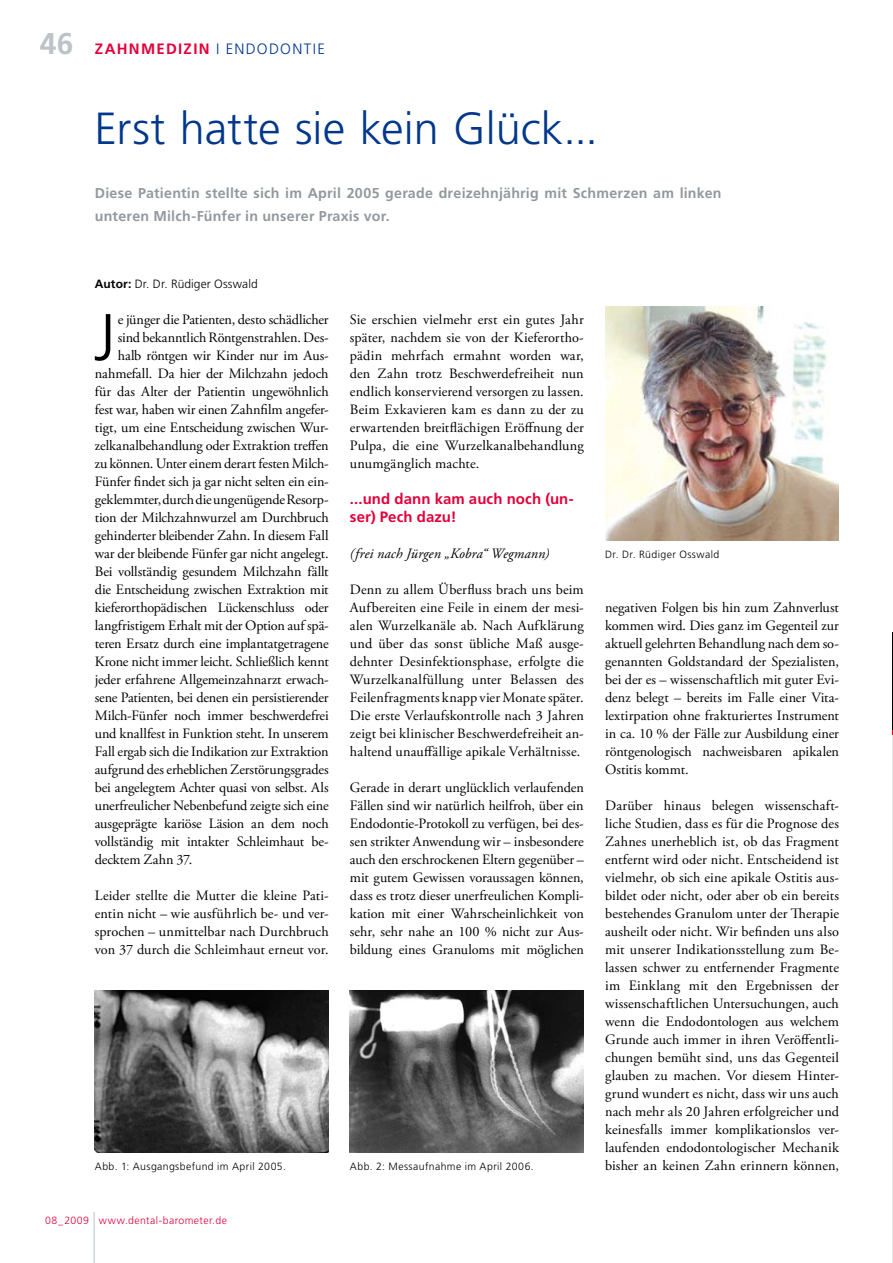
<style>
.page{position:relative;width:893px;height:1263px;background:#fff}
.page>*{position:absolute;margin:0;border:0;box-sizing:border-box;transform-origin:0 0}
.t1{font:300 65.85px "Frutiger LT Std";color:#000}
.t2{font:300 45px "Frutiger LT Std";color:#00378b}
.t3{font:700 30px "Frutiger LT Std";color:#bdc3c7}
.t4{font:700 15px/18px "Frutiger LT Std";letter-spacing:.005em;color:#e2003b}
.t5{font:700 15px "Frutiger LT Std";letter-spacing:.085em;color:#e2003b}
.t6{font:14.25px/18px "Adobe Garamond Pro";letter-spacing:-.005em;color:#000;text-align:justify}
.t7{font:700 14.25px/22.5px "Frutiger LT Std";letter-spacing:.015em;color:#92999e}
.t8{font:italic 14.25px "Adobe Garamond Pro";letter-spacing:.01em;color:#000}
.t9{font:300 12px "Frutiger LT Std";letter-spacing:.005em;color:#000}
.t10{font:300 10.5px "Frutiger LT Std";letter-spacing:.035em;color:#000}
.t11{font:300 10.5px "Frutiger LT Std";letter-spacing:.04em;color:#e2003b}
.s1{font-weight:300;color:#00378b}
.s2{font-weight:700}
</style>
<div class="page">
<hr style="left:94px;top:1212px;width:1px;height:51px;background:#bdc3c7">
<img style="left:605px;top:306px;width:234px;height:234px">
<img style="left:95px;top:990px;width:234px;height:162px">
<img style="left:350px;top:990px;width:234px;height:162px">
<img style="left:892px;top:739px;width:1px;height:398px">
<hr style="left:892px;top:632px;width:1px;height:98px;background:#000">
<svg style="left:892px;top:1137px;width:1px;height:126px"></svg>
<h3 class="t3" style="left:40px;top:26px;width:35px">46</h3>
<p class="t5" style="left:95px;top:40px;width:232px">ZAHNMEDIZIN <span class="s1">I ENDODONTIE</span></p>
<h2 class="t2" style="left:94px;top:103px;width:505px">Erst hatte sie kein Glück...</h2>
<p class="t7" style="left:95px;top:182px;width:628px">Diese Patientin stellte sich im April 2005 gerade dreizehnjährig mit Schmerzen am linken unteren Milch-Fünfer in unserer Praxis vor.</p>
<p class="t9" style="left:95px;top:277px;width:164px"><span class="s2">Autor:</span> Dr. Dr. Rüdiger Osswald</p>
<h1 class="t1" style="left:94px;top:300px;width:23px">J</h1>
<p class="t6" style="left:118px;top:311px;width:212px">e jünger die Patienten, desto schädlicher</p>
<p class="t6" style="left:118px;top:329px;width:212px">sind bekanntlich Röntgenstrahlen. Des-</p>
<p class="t6" style="left:118px;top:347px;width:212px">halb röntgen wir Kinder nur im Aus-</p>
<p class="t6" style="left:95px;top:365px;width:235px">nahmefall. Da hier der Milchzahn jedoch</p>
<p class="t6" style="left:95px;top:383px;width:235px">für das Alter der Patientin ungewöhnlich</p>
<p class="t6" style="left:95px;top:401px;width:235px">fest war, haben wir einen Zahnfilm angefer-</p>
<p class="t6" style="left:95px;top:419px;width:235px">tigt, um eine Entscheidung zwischen Wur-</p>
<p class="t6" style="left:95px;top:437px;width:235px">zelkanalbehandlung oder Extraktion treffen</p>
<p class="t6" style="left:95px;top:455px;width:235px">zu können. Unter einem derart festen Milch-</p>
<p class="t6" style="left:95px;top:473px;width:235px">Fünfer findet sich ja gar nicht selten ein ein-</p>
<p class="t6" style="left:95px;top:491px;width:235px">geklemmter, durch die ungenügende Resorp-</p>
<p class="t6" style="left:95px;top:509px;width:235px">tion der Milchzahnwurzel am Durchbruch</p>
<p class="t6" style="left:95px;top:527px;width:235px">gehinderter bleibender Zahn. In diesem Fall</p>
<p class="t6" style="left:95px;top:545px;width:235px">war der bleibende Fünfer gar nicht angelegt.</p>
<p class="t6" style="left:95px;top:563px;width:235px">Bei vollständig gesundem Milchzahn fällt</p>
<p class="t6" style="left:95px;top:581px;width:235px">die Entscheidung zwischen Extraktion mit</p>
<p class="t6" style="left:95px;top:599px;width:235px">kieferorthopädischen Lückenschluss oder</p>
<p class="t6" style="left:95px;top:617px;width:235px">langfristigem Erhalt mit der Option auf spä-</p>
<p class="t6" style="left:95px;top:635px;width:235px">teren Ersatz durch eine implantatgetragene</p>
<p class="t6" style="left:95px;top:653px;width:235px">Krone nicht immer leicht. Schließlich kennt</p>
<p class="t6" style="left:95px;top:671px;width:235px">jeder erfahrene Allgemeinzahnarzt erwach-</p>
<p class="t6" style="left:95px;top:689px;width:235px">sene Patienten, bei denen ein persistierender</p>
<p class="t6" style="left:95px;top:707px;width:235px">Milch-Fünfer noch immer beschwerdefrei</p>
<p class="t6" style="left:95px;top:725px;width:235px">und knallfest in Funktion steht. In unserem</p>
<p class="t6" style="left:95px;top:743px;width:235px">Fall ergab sich die Indikation zur Extraktion</p>
<p class="t6" style="left:95px;top:761px;width:235px">aufgrund des erheblichen Zerstörungsgrades</p>
<p class="t6" style="left:95px;top:779px;width:235px">bei angelegtem Achter quasi von selbst. Als</p>
<p class="t6" style="left:95px;top:797px;width:235px">unerfreulicher Nebenbefund zeigte sich eine</p>
<p class="t6" style="left:95px;top:815px;width:235px">ausgeprägte kariöse Läsion an dem noch</p>
<p class="t6" style="left:95px;top:833px;width:235px">vollständig mit intakter Schleimhaut be-</p>
<p class="t6" style="left:95px;top:851px;width:99px">decktem Zahn 37.</p>
<p class="t6" style="left:95px;top:887px;width:235px">Leider stellte die Mutter die kleine Pati&shy;entin nicht – wie ausführlich be- und ver&shy;sprochen – unmittelbar nach Durchbruch von 37 durch die Schleimhaut erneut vor.</p>
<p class="t6" style="left:350px;top:311px;width:235px">Sie erschien vielmehr erst ein gutes Jahr später, nachdem sie von der Kieferortho&shy;pädin mehrfach ermahnt worden war, den Zahn trotz Beschwerdefreiheit nun endlich konservierend versorgen zu lassen.<br>Beim Exkavieren kam es dann zu der zu erwartenden breitflächigen Eröffnung der Pulpa, die eine Wurzelkanalbehandlung unumgänglich machte.</p>
<p class="t4" style="left:350px;top:490px;width:225px">...und dann kam auch noch (un&shy;ser) Pech dazu!</p>
<p class="t8" style="left:350px;top:545px;width:201px">(frei nach Jürgen „Kobra“ Wegmann)</p>
<p class="t6" style="left:350px;top:581px;width:235px">Denn zu allem Überfluss brach uns beim Aufbereiten eine Feile in einem der mesi&shy;alen Wurzelkanäle ab. Nach Aufklärung und über das sonst übliche Maß ausge&shy;dehnter Desinfektionsphase, erfolgte die Wurzelkanalfüllung unter Belassen des Feilenfragments knapp vier Monate später.<br>Die erste Verlaufskontrolle nach 3 Jahren zeigt bei klinischer Beschwerdefreiheit an&shy;haltend unauffällige apikale Verhältnisse.</p>
<p class="t6" style="left:350px;top:779px;width:235px">Gerade in derart unglücklich verlaufenden Fällen sind wir natürlich heilfroh, über ein Endodontie-Protokoll zu verfügen, bei des&shy;sen strikter Anwendung wir – insbesondere auch den erschrockenen Eltern gegenüber – mit gutem Gewissen voraussagen können, dass es trotz dieser unerfreulichen Kompli&shy;kation mit einer Wahrscheinlichkeit von sehr, sehr nahe an 100 % nicht zur Aus&shy;bildung eines Granuloms mit möglichen</p>
<p class="t10" style="left:95px;top:1160px;width:193px">Abb. 1: Ausgangsbefund im April 2005.</p>
<p class="t10" style="left:350px;top:1160px;width:185px">Abb. 2: Messaufnahme im April 2006.</p>
<p class="t10" style="left:605px;top:548px;width:116px">Dr. Dr. Rüdiger Osswald</p>
<p class="t6" style="left:605px;top:599px;width:235px">negativen Folgen bis hin zum Zahnverlust kommen wird. Dies ganz im Gegenteil zur aktuell gelehrten Behandlung nach dem so&shy;genannten Goldstandard der Spezialisten, bei der es – wissenschaftlich mit guter Evi&shy;denz belegt – bereits im Falle einer Vita&shy;lextirpation ohne frakturiertes Instrument in ca. 10 % der Fälle zur Ausbildung einer röntgenologisch nachweisbaren apikalen Ostitis kommt.</p>
<p class="t6" style="left:605px;top:797px;width:235px">Darüber hinaus belegen wissenschaft&shy;liche Studien, dass es für die Prognose des Zahnes unerheblich ist, ob das Fragment entfernt wird oder nicht. Entscheidend ist vielmehr, ob sich eine apikale Ostitis aus&shy;bildet oder nicht, oder aber ob ein bereits bestehendes Granulom unter der Therapie ausheilt oder nicht. Wir befinden uns also mit unserer Indikationsstellung zum Be&shy;lassen schwer zu entfernender Fragmente im Einklang mit den Ergebnissen der wissenschaftlichen Untersuchungen, auch wenn die Endodontologen aus welchem Grunde auch immer in ihren Veröffentli&shy;chungen bemüht sind, uns das Gegenteil glauben zu machen. Vor diesem Hinter&shy;grund wundert es nicht, dass wir uns auch nach mehr als 20 Jahren erfolgreicher und keinesfalls immer komplikationslos ver&shy;laufenden endodontologischer Mechanik bisher an keinen Zahn erinnern können,</p>
<p class="t11" style="left:45px;top:1214px;width:183px">08_2009 www.dental-barometer.de</p>
</div>
